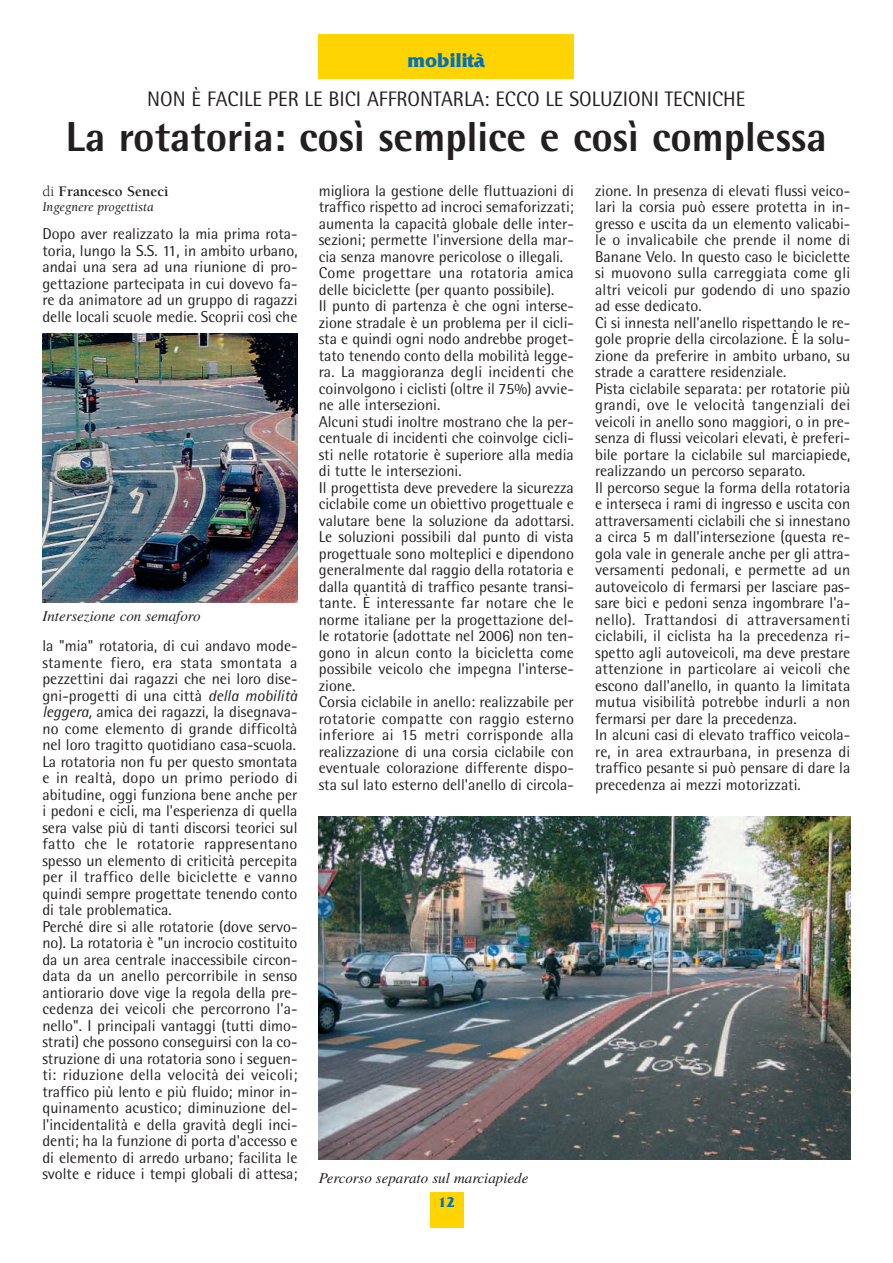
<style>
.page{position:relative;width:893px;height:1263px;background:#fff}
.page>*{position:absolute;margin:0;border:0;box-sizing:border-box;transform-origin:0 0}
.t1{font:800 42px "Rotis Semi Sans";color:#231f20}
.t2{font:21px "Rotis Semi Sans";color:#231f20}
.t3{font:700 21px "Friz Quadrata";color:#0071bc}
.t4{font:15.75px/16.5px "Rotis Semi Sans";color:#231f20}
.t5{font:italic 15px "Times";color:#231f20}
.t6{font:700 15px "Berkeley";color:#231f20}
.t7{font:700 15px "Friz Quadrata";color:#0071bc}
.t8{font:italic 13.5px "Berkeley";color:#231f20}
.s1{font-weight:400}
.s2{font-style:italic}
</style>
<div class="page">
<div style="left:430px;top:1193px;width:33px;height:35px;background:#ffd400"></div>
<div style="left:319px;top:35px;width:255px;height:44px;background:#ffd400"></div>
<img style="left:43px;top:333px;width:254px;height:270px">
<img style="left:319px;top:816px;width:531px;height:344px">
<h2 class="t3" style="left:407px;top:53px;width:79px">mobilità</h2>
<h2 class="t2" style="left:147px;top:91px;width:600px">NON È FACILE PER LE BICI AFFRONTARLA: ECCO LE SOLUZIONI TECNICHE</h2>
<h1 class="t1" style="left:66px;top:122px;width:762px">La rotatoria: così semplice e così complessa</h1>
<p class="t6" style="left:42px;top:185px;width:128px"><span class="s1">di</span> Francesco Seneci</p>
<p class="t8" style="left:42px;top:201px;width:113px">Ingegnere progettista</p>
<p class="t4" style="left:319px;top:184px;width:257px">migliora la gestione delle fluttuazioni di traffico rispetto ad incroci semaforizzati; aumenta la capacità globale delle inter&shy;sezioni; permette l'inversione della mar&shy;cia senza manovre pericolose o illegali.<br>Come progettare una rotatoria amica delle biciclette (per quanto possibile).<br>Il punto di partenza è che ogni interse&shy;zione stradale è un problema per il cicli&shy;sta e quindi ogni nodo andrebbe proget&shy;tato tenendo conto della mobilità legge&shy;ra. La maggioranza degli incidenti che coinvolgono i ciclisti (oltre il 75%) avvie&shy;ne alle intersezioni.<br>Alcuni studi inoltre mostrano che la per&shy;centuale di incidenti che coinvolge cicli&shy;sti nelle rotatorie è superiore alla media di tutte le intersezioni.<br>Il progettista deve prevedere la sicurezza ciclabile come un obiettivo progettuale e valutare bene la soluzione da adottarsi.<br>Le soluzioni possibili dal punto di vista progettuale sono molteplici e dipendono generalmente dal raggio della rotatoria e dalla quantità di traffico pesante transi&shy;tante. È interessante far notare che le norme italiane per la progettazione del&shy;le rotatorie (adottate nel 2006) non ten&shy;gono in alcun conto la bicicletta come possibile veicolo che impegna l'interse&shy;zione.<br>Corsia ciclabile in anello: realizzabile per rotatorie compatte con raggio esterno inferiore ai 15 metri corrisponde alla realizzazione di una corsia ciclabile con eventuale colorazione differente dispo&shy;sta sul lato esterno dell'anello di circola-</p>
<p class="t4" style="left:595px;top:184px;width:257px">zione. In presenza di elevati flussi veico&shy;lari la corsia può essere protetta in in&shy;gresso e uscita da un elemento valicabi&shy;le o invalicabile che prende il nome di Banane Velo. In questo caso le biciclette si muovono sulla carreggiata come gli altri veicoli pur godendo di uno spazio ad esse dedicato.<br>Ci si innesta nell'anello rispettando le re&shy;gole proprie della circolazione. È la solu&shy;zione da preferire in ambito urbano, su strade a carattere residenziale.<br>Pista ciclabile separata: per rotatorie più grandi, ove le velocità tangenziali dei veicoli in anello sono maggiori, o in pre&shy;senza di flussi veicolari elevati, è preferi&shy;bile portare la ciclabile sul marciapiede, realizzando un percorso separato.<br>Il percorso segue la forma della rotatoria e interseca i rami di ingresso e uscita con attraversamenti ciclabili che si innestano a circa 5 m dall'intersezione (questa re&shy;gola vale in generale anche per gli attra&shy;versamenti pedonali, e permette ad un autoveicolo di fermarsi per lasciare pas&shy;sare bici e pedoni senza ingombrare l'a&shy;nello). Trattandosi di attraversamenti ciclabili, il ciclista ha la precedenza ri&shy;spetto agli autoveicoli, ma deve prestare attenzione in particolare ai veicoli che escono dall'anello, in quanto la limitata mutua visibilità potrebbe indurli a non fermarsi per dare la precedenza.<br>In alcuni casi di elevato traffico veicola&shy;re, in area extraurbana, in presenza di traffico pesante si può pensare di dare la precedenza ai mezzi motorizzati.</p>
<p class="t4" style="left:42px;top:227px;width:257px;text-align:justify">Dopo aver realizzato la mia prima rota&shy;toria, lungo la S.S. 11, in ambito urbano, andai una sera ad una riunione di pro&shy;gettazione partecipata in cui dovevo fa&shy;re da animatore ad un gruppo di ragazzi delle locali scuole medie. Scoprii così che</p>
<p class="t5" style="left:42px;top:610px;width:160px">Intersezione con semaforo</p>
<p class="t4" style="left:42px;top:639px;width:257px">la "mia" rotatoria, di cui andavo mode&shy;stamente fiero, era stata smontata a pezzettini dai ragazzi che nei loro dise&shy;gni-progetti di una città <span class="s2">della mobilità leggera,</span> amica dei ragazzi, la disegnava&shy;no come elemento di grande difficoltà nel loro tragitto quotidiano casa-scuola.<br>La rotatoria non fu per questo smontata e in realtà, dopo un primo periodo di abitudine, oggi funziona bene anche per i pedoni e cicli, ma l'esperienza di quella sera valse più di tanti discorsi teorici sul fatto che le rotatorie rappresentano spesso un elemento di criticità percepita per il traffico delle biciclette e vanno quindi sempre progettate tenendo conto di tale problematica.<br>Perché dire si alle rotatorie (dove servo&shy;no). La rotatoria è "un incrocio costituito da un area centrale inaccessibile circon&shy;data da un anello percorribile in senso antiorario dove vige la regola della pre&shy;cedenza dei veicoli che percorrono l'a&shy;nello". I principali vantaggi (tutti dimo&shy;strati) che possono conseguirsi con la co&shy;struzione di una rotatoria sono i seguen&shy;ti: riduzione della velocità dei veicoli; traffico più lento e più fluido; minor in&shy;quinamento acustico; diminuzione del&shy;l'incidentalità e della gravità degli inci&shy;denti; ha la funzione di porta d'accesso e di elemento di arredo urbano; facilita le svolte e riduce i tempi globali di attesa;</p>
<p class="t5" style="left:319px;top:1172px;width:211px">Percorso separato sul marciapiede</p>
<p class="t7" style="left:438px;top:1197px;width:18px">12</p>
</div>
